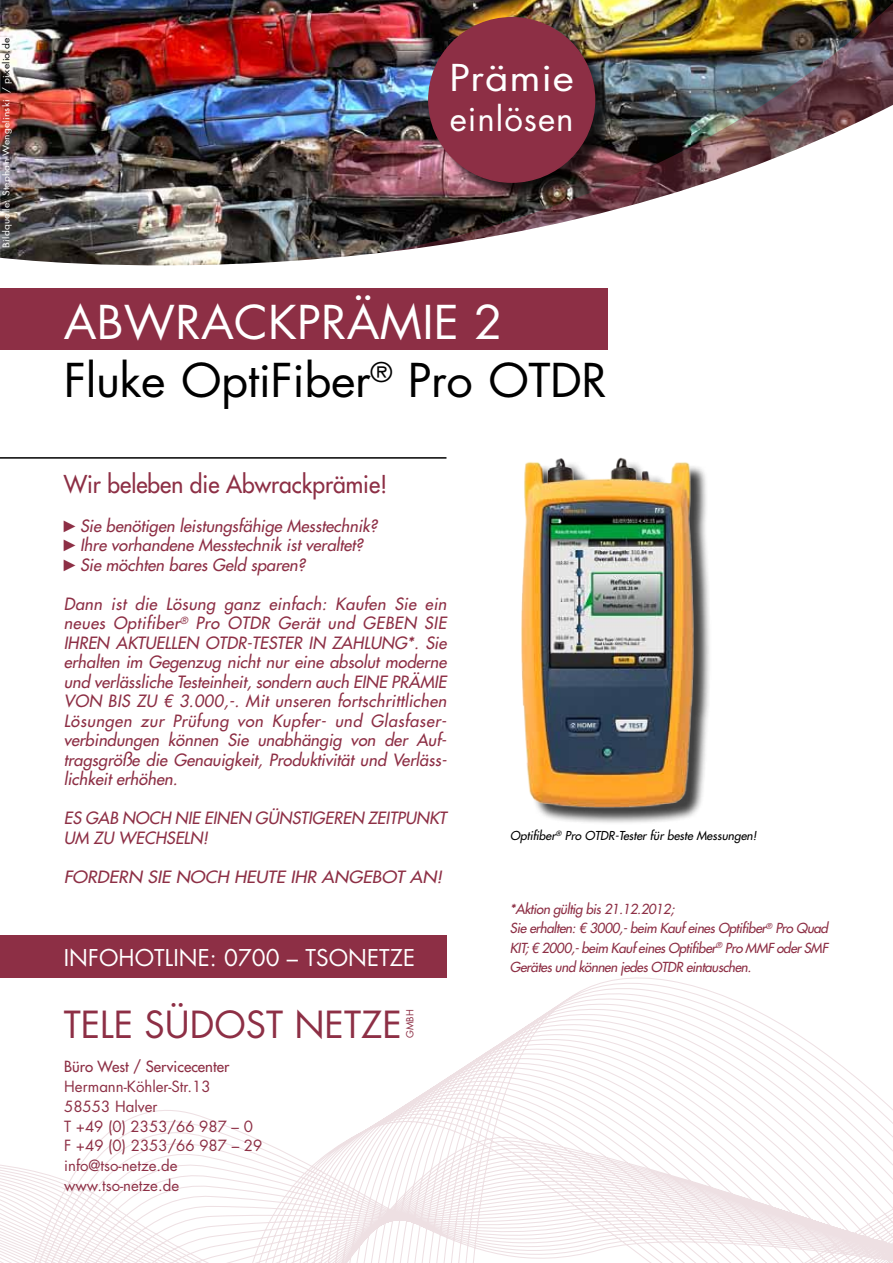
<style>
.page{position:relative;width:893px;height:1263px;background:#fff}
.page>*{position:absolute;margin:0;border:0;box-sizing:border-box;transform-origin:0 0}
.t1{font:45.3px "Futura Std";letter-spacing:-.01em;color:#000;scale:1.04 1}
.t2{font:45.3px "Futura Std";letter-spacing:.005em;color:#fff;scale:1.04 1}
.t3{font:36.3px "Futura Std";color:#8d2f45}
.t4{font:36px "Futura Std";letter-spacing:.02em;color:#fff;scale:1.13 1}
.t5{font:33px "Futura Std";letter-spacing:.03em;color:#fff}
.t6{font:500 24px "Futura Std";color:#8d2f45;scale:.95 1}
.t7{font:22.5px "Futura Std";letter-spacing:.005em;color:#fff}
.t8{font:italic 500 16.5px/19.5px "Futura Std";color:#8d2f45}
.t9{font:italic 500 16.5px "Futura Std";color:#8d2f45;scale:1.09 1}
.t10{font:15px/19.8px "Futura Std";color:#8d2f45}
.t11{font:500 15px "Futura Std";color:#8d2f45}
.t12{font:italic 500 13.5px/19.5px "Futura Std";letter-spacing:-.03em;color:#8d2f45}
.t13{font:italic 500 12px "Futura Std";color:#000}
.t14{font:9.6px "Futura Std";color:#8d2f45}
.t15{font:9px "Futura Std";letter-spacing:.02em;color:#fff;scale:1.13 1}
.s1{color:#000}
.s2{font-family:"Arial Narrow";font-weight:400;font-style:normal}
</style>
<div class="page">
<svg style="left:0;top:935px;width:893px;height:328px"></svg>
<img style="left:0;top:3px;width:893px;height:331px">
<img style="left:0;top:105px;width:893px;height:214px">
<div style="left:0;top:288px;width:607px;height:62px;background:#8d2f45"></div>
<hr style="left:0;top:457px;width:446px;height:2px;background:#000">
<div style="left:0;top:935px;width:446px;height:43px;background:#8d2f45"></div>
<div style="left:430px;top:20px;width:184px;height:181px;background:#000;opacity:.75"></div>
<div style="left:429px;top:18px;width:166px;height:164px;background:#8d2f45;border-radius:50%"></div>
<img style="left:521px;top:457px;width:189px;height:366px">
<p class="t15" style="left:0;top:248px;width:187px;rotate:-90deg">Bildquelle: Stephan Wengelinski / pi<span class="s1">xelio.de</span></p>
<h3 class="t4" style="left:449px;top:55px;width:112px">Prämie</h3>
<h3 class="t5" style="left:450px;top:98px;width:125px">einlösen</h3>
<h1 class="t2" style="left:64px;top:293px;width:424px">ABWRACKPRÄMIE 2</h1>
<h1 class="t1" style="left:64px;top:351px;width:524px">Fluke OptiFiber<sup>®</sup> Pro OTDR</h1>
<h3 class="t6" style="left:64px;top:469px;width:342px">Wir beleben die Abwrackprämie!</h3>
<p class="t8" style="left:64px;top:516px;width:315px"><span class="s2">►</span>Sie benötigen leistungsfähige Messtechnik? <span class="s2">►</span>Ihre vorhandene Messtechnik ist veraltet? <span class="s2">►</span>Sie möchten bares Geld sparen?</p>
<p class="t8" style="left:64px;top:594px;width:384px;text-align:justify">Dann ist die Lösung ganz einfach: Kaufen Sie ein neues Optifiber<sup>®</sup> Pro OTDR Gerät und GEBEN SIE IHREN AKTUELLEN OTDR-TESTER IN ZAHLUNG*. Sie erhalten im Gegenzug nicht nur eine absolut moderne und verlässliche Testeinheit, sondern auch EINE PRÄMIE VON BIS ZU € 3.000,-. Mit unseren fortschrittlichen Lösungen zur Prüfung von Kupfer- und Glasfaser&shy;verbindungen können Sie unabhängig von der Auf&shy;tragsgröße die Genauigkeit, Produktivität und Verläss&shy;lichkeit erhöhen.</p>
<p class="t8" style="left:64px;top:808px;width:384px">ES GAB NOCH NIE EINEN GÜNSTIGEREN ZEITPUNKT<br>UM ZU WECHSELN!</p>
<p class="t9" style="left:64px;top:866px;width:349px">FORDERN SIE NOCH HEUTE IHR ANGEBOT AN!</p>
<h3 class="t7" style="left:64px;top:943px;width:353px">INFOHOTLINE: 0700 – TSONETZE</h3>
<h2 class="t3" style="left:64px;top:1001px;width:340px">TELE SÜDOST NETZE</h2>
<p class="t14" style="left:404px;top:1038px;width:30px;rotate:-90deg">GMBH</p>
<p class="t11" style="left:64px;top:1057px;width:167px">Büro West / Servicecenter</p>
<p class="t10" style="left:64px;top:1077px;width:200px">Hermann-Köhler-Str.13<br>58553 Halver<br>T +49 (0) 2353/66 987 – 0<br>F +49 (0) 2353/66 987 – 29 info@tso-netze.de www.tso-netze.de</p>
<p class="t13" style="left:510px;top:828px;width:248px">Optifiber<sup>®</sup> Pro OTDR-Tester für beste Messungen!</p>
<p class="t12" style="left:510px;top:899px;width:320px">*Aktion gültig bis 21.12.2012;<br>Sie erhalten: € 3000,- beim Kauf eines Optifiber<sup>®</sup> Pro Quad KIT; € 2000,- beim Kauf eines Optifiber<sup>®</sup> Pro MMF oder SMF Gerätes und können jedes OTDR eintauschen.</p>
</div>
